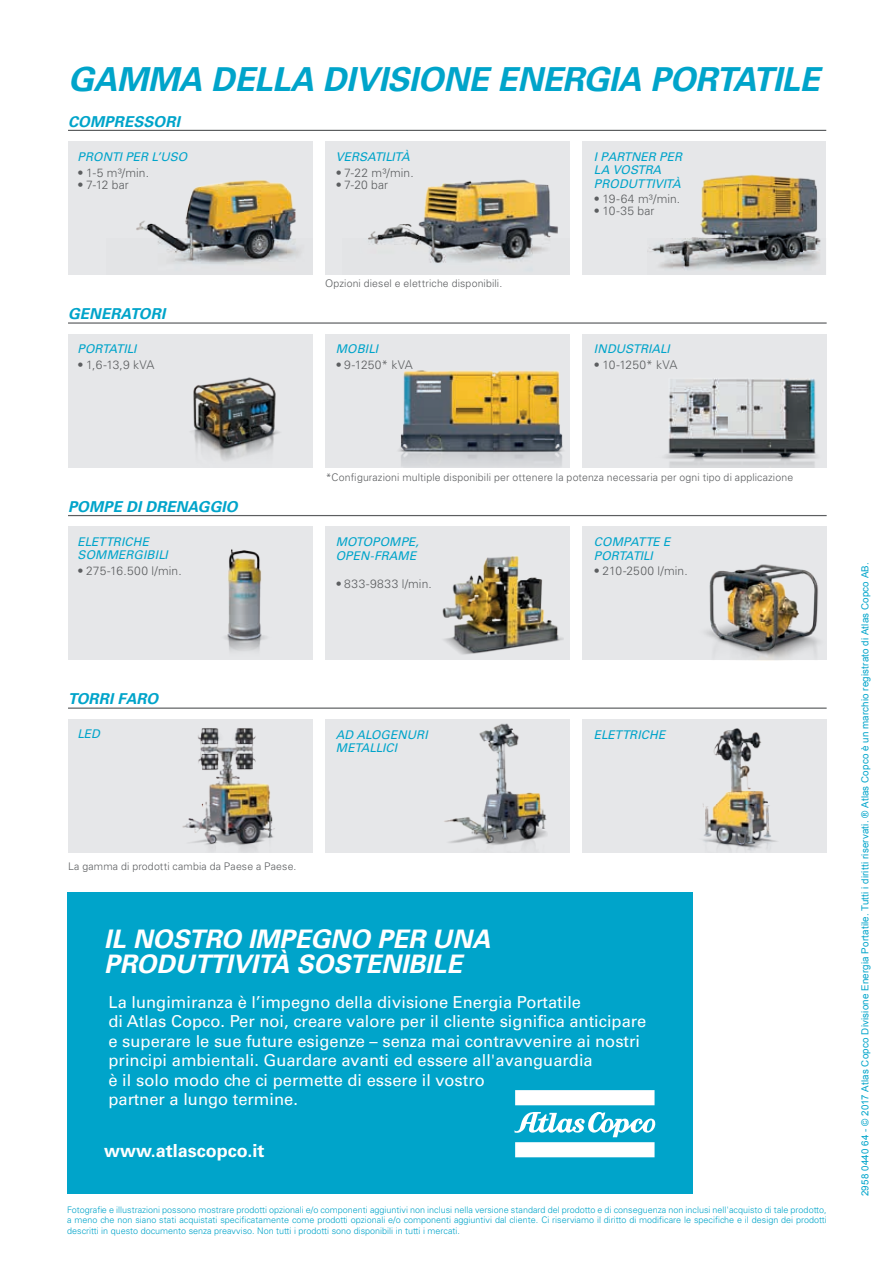
<style>
.page{position:relative;width:893px;height:1263px;background:#fff}
.page>*{position:absolute;margin:0;border:0;box-sizing:border-box;transform-origin:0 0}
.t1{font:italic 700 33px "Univers LT Std";color:#00a4ca}
.t2{font:italic 700 25.5px/25.5px "Univers LT Std";color:#fff}
.t3{font:700 18px "Univers LT Std";color:#fff}
.t4{font:16.5px/19.5px "Univers LT Std";color:#fff}
.t5{font:italic 700 15px "Univers LT Std";letter-spacing:.01em;color:#00a4ca}
.t6{font:italic 12px/13.5px "Univers LT Std";color:#00a4ca}
.t7{font:300 12px "Univers LT Std";letter-spacing:.01em;color:#5c5e60}
.t8{font:300 12px "Univers LT Std";letter-spacing:.04em;color:#5c5e60}
.t9{font:italic 12px "Univers LT Std";letter-spacing:-.025em;color:#00a4ca}
.t10{font:300 10.5px "Univers LT Std";letter-spacing:.015em;color:#5c5e60}
.t11{font:9.75px "Arial";letter-spacing:.02em;color:#00a4ca}
.t12{font:300 9px/10.5px "Univers LT Std";color:#00a4ca;text-align:justify}
</style>
<div class="page">
<div style="left:68px;top:141px;width:244px;height:134px;background:#e6e7e9"></div>
<div style="left:325px;top:141px;width:244px;height:134px;background:#e6e7e9"></div>
<div style="left:582px;top:141px;width:244px;height:134px;background:#e6e7e9"></div>
<div style="left:68px;top:334px;width:244px;height:133px;background:#e6e7e9"></div>
<div style="left:325px;top:334px;width:244px;height:133px;background:#e6e7e9"></div>
<div style="left:582px;top:334px;width:245px;height:133px;background:#e6e7e9"></div>
<img style="left:191px;top:377px;width:89px;height:84px">
<img style="left:398px;top:370px;width:165px;height:97px">
<img style="left:665px;top:378px;width:152px;height:89px">
<img style="left:649px;top:174px;width:172px;height:96px">
<div style="left:68px;top:526px;width:244px;height:134px;background:#e6e7e9"></div>
<div style="left:325px;top:527px;width:244px;height:133px;background:#e6e7e9"></div>
<div style="left:582px;top:527px;width:245px;height:133px;background:#e6e7e9"></div>
<img style="left:442px;top:556px;width:122px;height:99px">
<img style="left:706px;top:564px;width:113px;height:96px">
<div style="left:68px;top:719px;width:244px;height:134px;background:#e6e7e9"></div>
<div style="left:325px;top:719px;width:244px;height:134px;background:#e6e7e9"></div>
<div style="left:582px;top:719px;width:245px;height:134px;background:#e6e7e9"></div>
<img style="left:444px;top:723px;width:103px;height:123px">
<img style="left:182px;top:728px;width:93px;height:123px">
<img style="left:225px;top:549px;width:41px;height:102px">
<img style="left:136px;top:180px;width:165px;height:85px">
<img style="left:368px;top:179px;width:190px;height:91px">
<img style="left:703px;top:728px;width:74px;height:122px">
<div style="left:67px;top:892px;width:625px;height:302px;background:#00a4ca"></div>
<svg style="left:515px;top:1090px;width:139px;height:15px;background:#fcfefe"></svg>
<svg style="left:514px;top:1112px;width:142px;height:45px"></svg>
<hr style="left:68px;top:322px;width:759px;height:2px;background:#5c5e60">
<hr style="left:68px;top:130px;width:758px;height:1px;background:#5c5e60">
<hr style="left:68px;top:515px;width:759px;height:1px;background:#5c5e60">
<hr style="left:68px;top:707px;width:759px;height:2px;background:#5c5e60">
<h1 class="t1" style="left:68px;top:60px;width:54px">GAMMA</h1>
<h1 class="t1" style="left:211px;top:60px;width:22px">DELLA</h1>
<h1 class="t1" style="left:323px;top:60px;width:20px">DIVISIONE</h1>
<h1 class="t1" style="left:497px;top:60px;width:42px">ENERGIA</h1>
<h1 class="t1" style="left:650px;top:60px;width:40px">PORTATILE</h1>
<h3 class="t5" style="left:68px;top:113px;width:113px">COMPRESSORI</h3>
<h3 class="t6" style="left:78px;top:150px;width:111px">PRONTI PER L’USO</h3>
<h3 class="t7" style="left:78px;top:166px;width:73px">• 1-5 m³/min.</h3>
<h3 class="t7" style="left:78px;top:178px;width:53px">• 7-12 bar</h3>
<h3 class="t5" style="left:68px;top:305px;width:99px">GENERATORI</h3>
<h3 class="t9" style="left:78px;top:342px;width:60px">PORTATILI</h3>
<h3 class="t7" style="left:78px;top:357px;width:78px">• 1,6-13,9 kVA</h3>
<h3 class="t6" style="left:336px;top:150px;width:76px">VERSATILITÀ</h3>
<h3 class="t7" style="left:336px;top:166px;width:79px">• 7-22 m³/min.</h3>
<h3 class="t7" style="left:336px;top:178px;width:54px">• 7-20 bar</h3>
<p class="t10" style="left:325px;top:277px;width:179px">Opzioni diesel e elettriche disponibili.</p>
<h3 class="t6" style="left:336px;top:342px;width:44px">MOBILI</h3>
<h3 class="t7" style="left:336px;top:357px;width:79px">• 9-1250* kVA</h3>
<h3 class="t6" style="left:594px;top:150px;width:90px">I PARTNER PER<br>LA VOSTRA<br>PRODUTTIVITÀ</h3>
<h3 class="t7" style="left:594px;top:192px;width:88px">• 19-64 m³/min.</h3>
<h3 class="t7" style="left:594px;top:204px;width:62px">• 10-35 bar</h3>
<h3 class="t6" style="left:594px;top:342px;width:77px">INDUSTRIALI</h3>
<h3 class="t7" style="left:594px;top:357px;width:85px">• 10-1250* kVA</h3>
<h3 class="t5" style="left:68px;top:498px;width:171px">POMPE DI DRENAGGIO</h3>
<h3 class="t6" style="left:78px;top:535px;width:92px">ELETTRICHE<br>SOMMERGIBILI</h3>
<h3 class="t7" style="left:78px;top:563px;width:106px">• 275-16.500 l/min.</h3>
<p class="t10" style="left:326px;top:470px;width:469px">*Configurazioni multiple disponibili per ottenere la potenza necessaria per ogni tipo di applicazione</p>
<h3 class="t6" style="left:336px;top:535px;width:85px">MOTOPOMPE,<br>OPEN-FRAME</h3>
<h3 class="t8" style="left:336px;top:577px;width:97px">• 833-9833 l/min.</h3>
<h3 class="t6" style="left:594px;top:535px;width:78px">COMPATTE E<br>PORTATILI</h3>
<h3 class="t7" style="left:594px;top:563px;width:95px">• 210-2500 l/min.</h3>
<h3 class="t5" style="left:68px;top:690px;width:92px">TORRI FARO</h3>
<h3 class="t6" style="left:78px;top:728px;width:24px">LED</h3>
<h3 class="t6" style="left:336px;top:728px;width:94px">AD ALOGENURI<br>METALLICI</h3>
<h3 class="t6" style="left:594px;top:728px;width:73px">ELETTRICHE</h3>
<p class="t10" style="left:68px;top:860px;width:230px">La gamma di prodotti cambia da Paese a Paese.</p>
<h2 class="t2" style="left:104px;top:926px;width:388px">IL NOSTRO IMPEGNO PER UNA<br>PRODUTTIVITÀ SOSTENIBILE</h2>
<p class="t4" style="left:109px;top:992px;width:539px">La lungimiranza è l’impegno della divisione Energia Portatile<br>di Atlas Copco. Per noi, creare valore per il cliente significa anticipare e superare le sue future esigenze – senza mai contravvenire ai nostri principi ambientali. Guardare avanti ed essere all'avanguardia<br>è il solo modo che ci permette di essere il vostro<br>partner a lungo termine.</p>
<h3 class="t3" style="left:104px;top:1140px;width:162px">www.atlascopco.it</h3>
<p class="t12" style="left:67px;top:1204px;width:761px">Fotografie e illustrazioni possono mostrare prodotti opzionali e/o componenti aggiuntivi non inclusi nella versione standard del prodotto e di conseguenza non inclusi nell'acquisto di tale prodotto, a meno che non siano stati acquistati specificatamente come prodotti opzionali e/o componenti aggiuntivi dal cliente. Ci riserviamo il diritto di modificare le specifiche e il design dei prodotti descritti in questo documento senza preavviso. Non tutti i prodotti sono disponibili in tutti i mercati.</p>
<p class="t11" style="left:858px;top:1196px;width:636px;rotate:-90deg">2958 0440 64 - © 2017 Atlas Copco Divisione Energia Portatile. Tutti i diritti riservati. ® Atlas Copco è un marchio registrato di Atlas Copco AB.</p>
</div>
